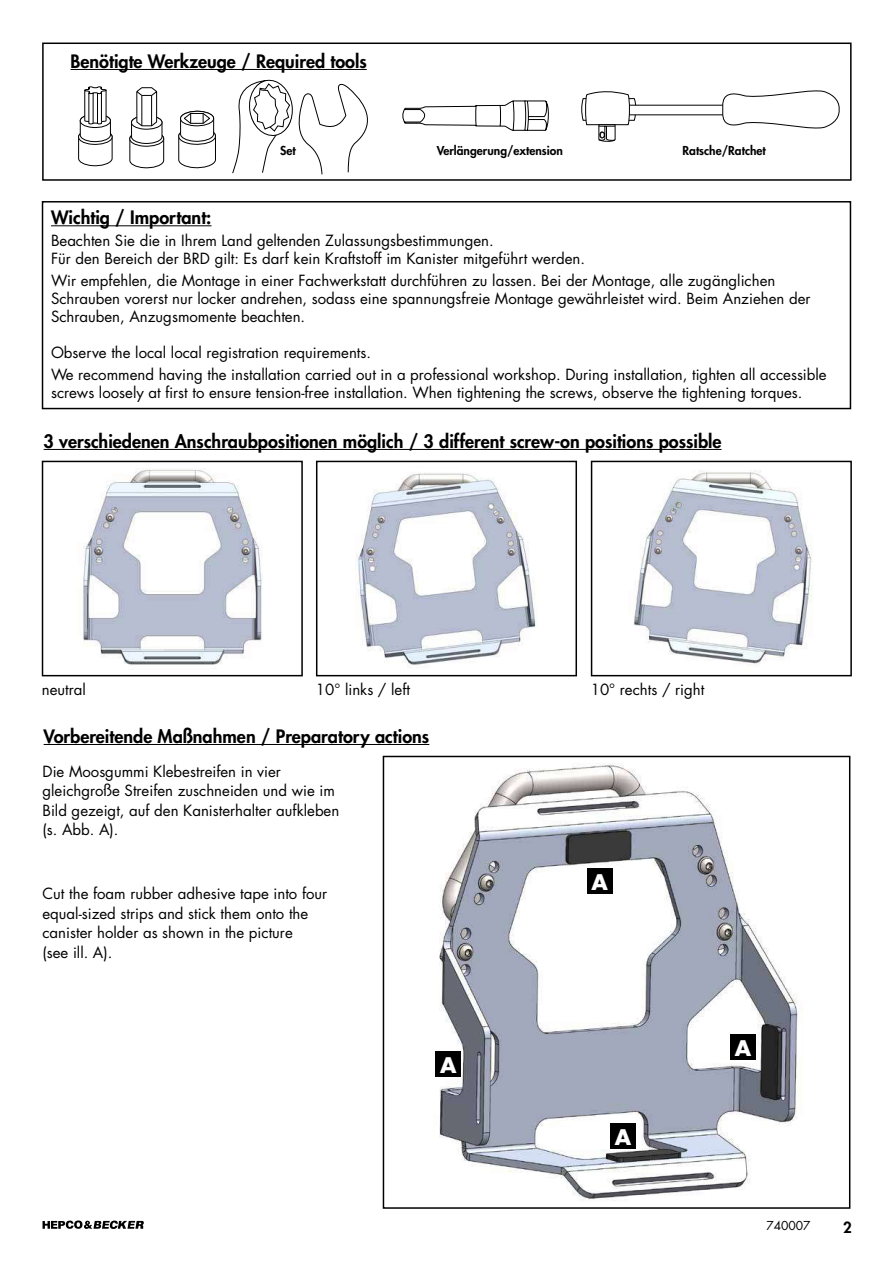
<style>
.page{position:relative;width:893px;height:1263px;background:#fff}
.page>*{position:absolute;margin:0;border:0;box-sizing:border-box;transform-origin:0 0}
.t1{font:700 21px "Futura Std";color:#fff}
.t2{font:800 18px "Futura Std";color:#000}
.t3{font:15px/19.5px "Futura Std";color:#000}
.t4{font:800 15px "Futura Std";color:#000}
.t5{font:800 12px "Futura Std";color:#000}
.t6{font:12px "Futura Std";color:#000}
</style>
<div class="page">
<svg style="left:43px;top:1220px;width:101px;height:9px"></svg>
<div style="left:42px;top:43px;width:810px;height:138px;border:2px solid #000"></div>
<div style="left:42px;top:201px;width:809px;height:208px;border:2px solid #000"></div>
<svg style="left:232px;top:79px;width:61px;height:95px"></svg>
<svg style="left:78px;top:86px;width:35px;height:81px"></svg>
<svg style="left:298px;top:83px;width:542px;height:92px"></svg>
<svg style="left:178px;top:110px;width:38px;height:59px"></svg>
<svg style="left:129px;top:87px;width:36px;height:82px"></svg>
<hr style="left:71px;top:69px;width:296px;height:1px;background:#000">
<hr style="left:51px;top:225px;width:160px;height:1px;background:#000">
<img style="left:435px;top:763px;width:363px;height:438px">
<div style="left:383px;top:756px;width:467px;height:453px;border:2px solid #000"></div>
<hr style="left:44px;top:744px;width:385px;height:1px;background:#000">
<div style="left:587px;top:868px;width:26px;height:26px;background:#000"></div>
<div style="left:730px;top:1034px;width:26px;height:26px;background:#000"></div>
<div style="left:610px;top:1124px;width:26px;height:25px;background:#000"></div>
<div style="left:436px;top:1051px;width:25px;height:26px;background:#000"></div>
<img style="left:83px;top:469px;width:180px;height:196px">
<div style="left:42px;top:461px;width:261px;height:215px;border:2px solid #000"></div>
<img style="left:633px;top:471px;width:180px;height:193px">
<div style="left:591px;top:461px;width:261px;height:215px;border:2px solid #000"></div>
<img style="left:356px;top:472px;width:180px;height:195px">
<div style="left:316px;top:461px;width:261px;height:215px;border:2px solid #000"></div>
<hr style="left:44px;top:449px;width:677px;height:1px;background:#000">
<p class="t2" style="left:71px;top:50px;width:298px">Benötigte Werkzeuge / Required tools</p>
<p class="t5" style="left:280px;top:143px;width:17px">Set</p>
<p class="t5" style="left:437px;top:143px;width:128px">Verlängerung/extension</p>
<p class="t5" style="left:682px;top:143px;width:85px">Ratsche/Ratchet</p>
<p class="t2" style="left:51px;top:206px;width:162px">Wichtig / Important:</p>
<p class="t3" style="left:51px;top:231px;width:536px;line-height:18px">Beachten Sie die in Ihrem Land geltenden Zulassungsbestimmungen.<br>Für den Bereich der BRD gilt: Es darf kein Kraftstoff im Kanister mitgeführt werden.</p>
<p class="t3" style="left:51px;top:272px;width:761px;line-height:18px">Wir empfehlen, die Montage in einer Fachwerkstatt durchführen zu lassen. Bei der Montage, alle zugänglichen<br>Schrauben vorerst nur locker andrehen, sodass eine spannungsfreie Montage gewährleistet wird. Beim Anziehen der<br>Schrauben, Anzugsmomente beachten.</p>
<p class="t3" style="left:51px;top:341px;width:777px;line-height:22.2px">Observe the local local registration requirements.<br>We recommend having the installation carried out in a professional workshop. During installation, tighten all accessible</p>
<p class="t3" style="left:51px;top:383px;width:753px">screws loosely at first to ensure tension-free installation. When tightening the screws, observe the tightening torques.</p>
<p class="t2" style="left:44px;top:430px;width:679px">3 verschiedenen Anschraubpositionen möglich / 3 different screw-on positions possible</p>
<p class="t3" style="left:42px;top:680px;width:46px">neutral</p>
<p class="t3" style="left:316px;top:680px;width:96px">10° links / left</p>
<p class="t3" style="left:591px;top:680px;width:115px">10° rechts / right</p>
<p class="t2" style="left:44px;top:725px;width:387px">Vorbereitende Maßnahmen / Preparatory actions</p>
<p class="t3" style="left:43px;top:762px;width:298px">Die Moosgummi Klebestreifen in vier gleichgroße Streifen zuschneiden und wie im Bild gezeigt, auf den Kanisterhalter aufkleben (s. Abb. A).</p>
<p class="t3" style="left:43px;top:884px;width:286px">Cut the foam rubber adhesive tape into four equal-sized strips and stick them onto the canister holder as shown in the picture<br>(see ill. A).</p>
<h1 class="t1" style="left:440px;top:1051px;width:18px">A</h1>
<h1 class="t1" style="left:592px;top:868px;width:18px">A</h1>
<h1 class="t1" style="left:615px;top:1123px;width:18px">A</h1>
<h1 class="t1" style="left:735px;top:1034px;width:18px">A</h1>
<p class="t6" style="left:766px;top:1218px;width:46px">740007</p>
<p class="t4" style="left:843px;top:1218px;width:10px">2</p>
</div>
